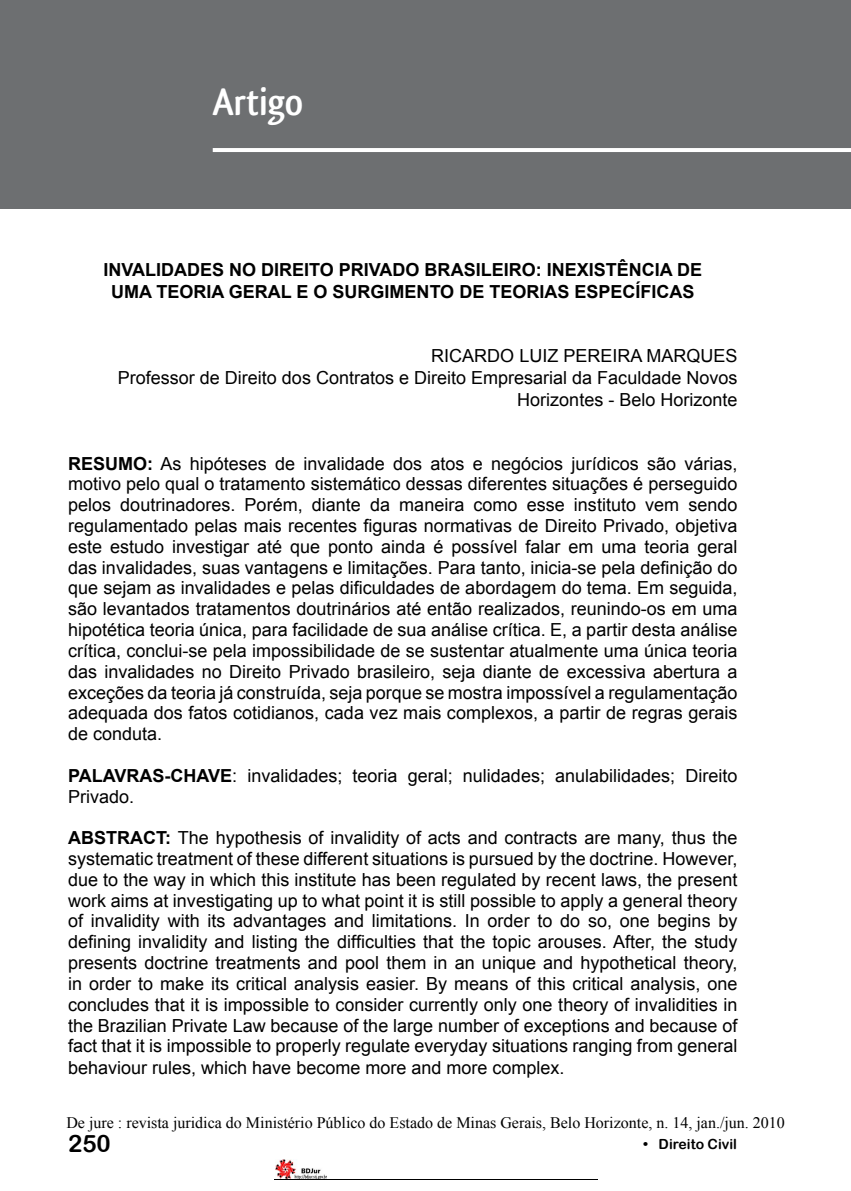
<style>
.page{position:relative;width:851px;height:1191px;background:#fff}
.page>*{position:absolute;margin:0;border:0;box-sizing:border-box;transform-origin:0 0}
.t1{font:700 40px "Qlassik";color:#fff}
.t2{font:24px "Arial Rounded MT Bold";color:#000}
.t3{font:18px/20.8px "Arial";color:#000;text-align:justify}
.t4{font:700 18px/21.6px "Arial";color:#000;text-align:center}
.t5{font:16px "Times New Roman";color:#000}
.t6{font:14px "Arial Rounded MT Bold";color:#000}
.s1{font-weight:700}
</style>
<div class="page">
<div style="left:0;top:0;width:850px;height:209px;background:#6d6f71"></div>
<hr style="left:213px;top:148px;width:637px;height:4px;background:#fff">
<img style="left:275px;top:1159px;width:51px;height:20px">
<hr style="left:274px;top:1179px;width:323px;height:1px;background:#000">
<h1 class="t1" style="left:212px;top:79px;width:92px">Artigo</h1>
<p class="t4" style="left:103px;top:259px;width:600px">INVALIDADES NO DIREITO PRIVADO BRASILEIRO: INEXISTÊNCIA DE<br>UMA TEORIA GERAL E O SURGIMENTO DE TEORIAS ESPECÍFICAS</p>
<p class="t3" style="left:118px;top:345px;width:621px;line-height:21.6px;text-align:right">RICARDO LUIZ PEREIRA MARQUES<br>Professor de Direito dos Contratos e Direito Empresarial da Faculdade Novos<br>Horizontes - Belo Horizonte</p>
<p class="t3" style="left:68px;top:453px;width:670px"><span class="s1">RESUMO:</span> As hipóteses de invalidade dos atos e negócios jurídicos são várias, motivo pelo qual o tratamento sistemático dessas diferentes situações é perseguido pelos doutrinadores. Porém, diante da maneira como esse instituto vem sendo regulamentado pelas mais recentes figuras normativas de Direito Privado, objetiva este estudo investigar até que ponto ainda é possível falar em uma teoria geral das invalidades, suas vantagens e limitações. Para tanto, inicia-se pela definição do que sejam as invalidades e pelas dificuldades de abordagem do tema. Em seguida, são levantados tratamentos doutrinários até então realizados, reunindo-os em uma hipotética teoria única, para facilidade de sua análise crítica. E, a partir desta análise crítica, conclui-se pela impossibilidade de se sustentar atualmente uma única teoria das invalidades no Direito Privado brasileiro, seja diante de excessiva abertura a exceções da teoria já construída, seja porque se mostra impossível a regulamentação adequada dos fatos cotidianos, cada vez mais complexos, a partir de regras gerais de conduta.</p>
<p class="t3" style="left:68px;top:765px;width:670px"><span class="s1">PALAVRAS-CHAVE</span>: invalidades; teoria geral; nulidades; anulabilidades; Direito<br>Privado.</p>
<p class="t3" style="left:68px;top:827px;width:670px"><span class="s1">ABSTRACT:</span> The hypothesis of invalidity of acts and contracts are many, thus the systematic treatment of these different situations is pursued by the doctrine. However, due to the way in which this institute has been regulated by recent laws, the present work aims at investigating up to what point it is still possible to apply a general theory of invalidity with its advantages and limitations. In order to do so, one begins by defining invalidity and listing the difficulties that the topic arouses. After, the study presents doctrine treatments and pool them in an unique and hypothetical theory, in order to make its critical analysis easier. By means of this critical analysis, one concludes that it is impossible to consider currently only one theory of invalidities in the Brazilian Private Law because of the large number of exceptions and because of fact that it is impossible to properly regulate everyday situations ranging from general behaviour rules, which have become more and more complex.</p>
<p class="t5" style="left:66px;top:1111px;width:720px">De jure : revista juridica do Ministério Público do Estado de Minas Gerais, Belo Horizonte, n. 14, jan./jun. 2010</p>
<h2 class="t2" style="left:68px;top:1129px;width:44px">250</h2>
<p class="t6" style="left:643px;top:1135px;width:95px">• Direito Civil</p>
</div>
